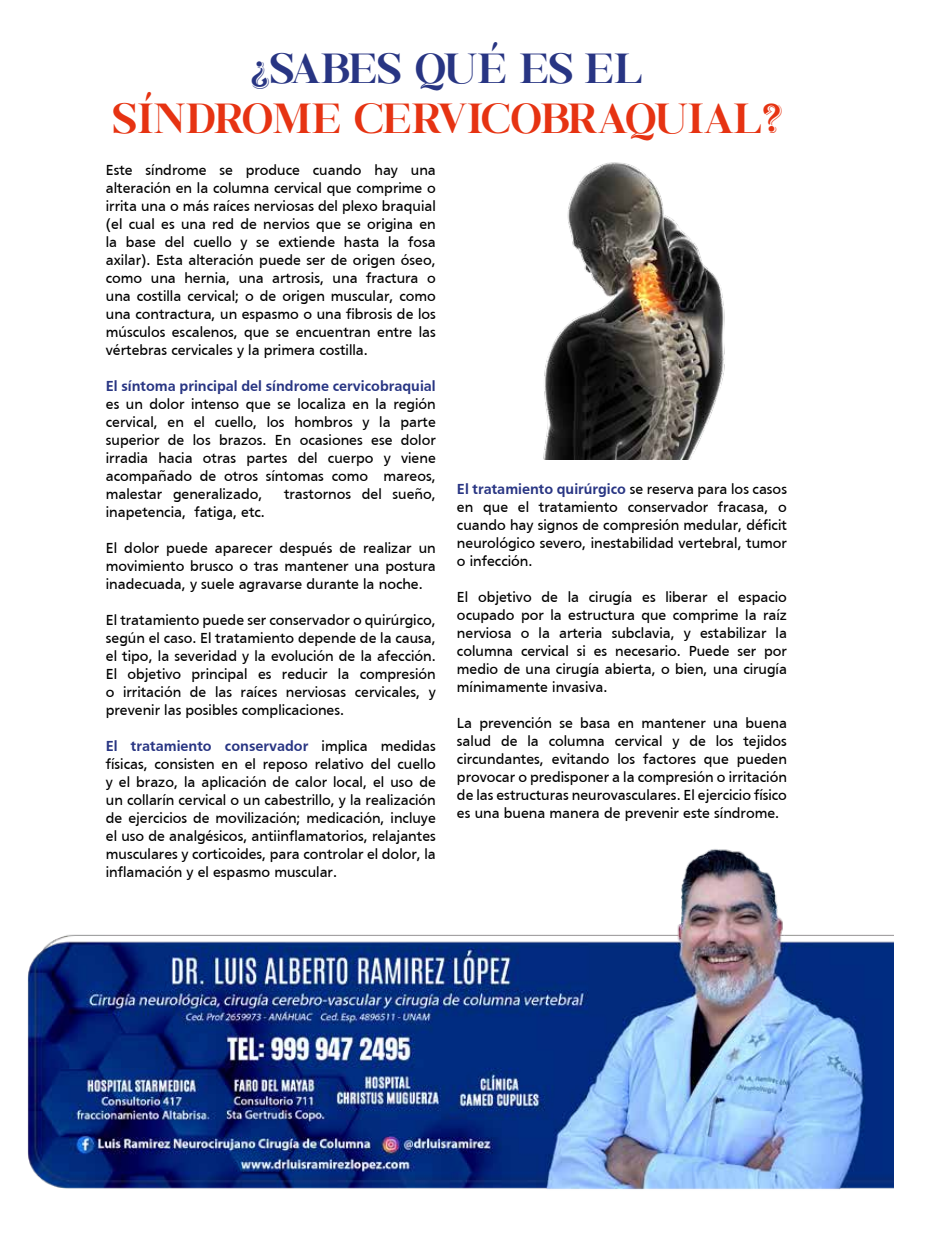
<style>
.page{position:relative;width:936px;height:1234px;background:#fff}
.page>*{position:absolute;margin:0;border:0;box-sizing:border-box;transform-origin:0 0}
.t1{font:42px/49.5px "Buttershine Serif";letter-spacing:-.055em;color:#e63312;text-align:center}
.t2{font:15px/18px "Frutiger";color:#000;text-align:justify}
.t3{font:700 15px "Frutiger";color:#283583}
.s1{font-family:"Algerian";color:#283583}
.s2{color:#283583}
.s3{font-family:"Algerian";font-size:45px}
.s4{font-weight:700;color:#283583}
</style>
<div class="page">
<img style="left:543px;top:162px;width:182px;height:298px">
<img style="left:27px;top:849px;width:866px;height:341px">
<h1 class="t1" style="left:112px;top:44px;width:672px"><span class="s1">¿</span><span class="s2">SABES QUÉ ES EL<br></span>SÍNDROME CERVICOBRAQUIAL<span class="s3">?</span></h1>
<p class="t2" style="left:106px;top:160px;width:331px">Este síndrome se produce cuando hay una alteración en la columna cervical que comprime o irrita una o más raíces nerviosas del plexo braquial (el cual es una red de nervios que se origina en la base del cuello y se extiende hasta la fosa axilar). Esta alteración puede ser de origen óseo, como una hernia, una artrosis, una fractura o una costilla cervical; o de origen muscular, como una contractura, un espasmo o una fibrosis de los músculos escalenos, que se encuentran entre las vértebras cervicales y la primera costilla.</p>
<p class="t3" style="left:106px;top:377px;width:331px">El síntoma principal del síndrome cervicobraquial</p>
<p class="t2" style="left:106px;top:394px;width:331px">es un dolor intenso que se localiza en la región cervical, en el cuello, los hombros y la parte superior de los brazos. En ocasiones ese dolor irradia hacia otras partes del cuerpo y viene acompañado de otros síntomas como mareos, malestar generalizado,</p>
<p class="t2" style="left:457px;top:479px;width:331px"><span class="s4">El tratamiento quirúrgico</span> se reserva para los casos en que el tratamiento conservador fracasa, o cuando hay signos de compresión medular, déficit neurológico severo, inestabilidad vertebral, tumor o infección.</p>
<p class="t2" style="left:457px;top:587px;width:331px">El objetivo de la cirugía es liberar el espacio ocupado por la estructura que comprime la raíz nerviosa o la arteria subclavia, y estabilizar la columna cervical si es necesario. Puede ser por medio de una cirugía abierta, o bien, una cirugía mínimamente invasiva.</p>
<p class="t2" style="left:457px;top:713px;width:331px">La prevención se basa en mantener una buena salud de la columna cervical y de los tejidos circundantes, evitando los factores que pueden provocar o predisponer a la compresión o irritación de las estructuras neurovasculares. El ejercicio físico es una buena manera de prevenir este síndrome.</p>
<p class="t2" style="left:284px;top:484px;width:153px">trastornos del sueño,</p>
<p class="t2" style="left:106px;top:502px;width:161px">inapetencia, fatiga, etc.</p>
<p class="t2" style="left:106px;top:538px;width:331px">El dolor puede aparecer después de realizar un movimiento brusco o tras mantener una postura inadecuada, y suele agravarse durante la noche.</p>
<p class="t2" style="left:106px;top:610px;width:331px">El tratamiento puede ser conservador o quirúrgico, según el caso. El tratamiento depende de la causa, el tipo, la severidad y la evolución de la afección.<br>El objetivo principal es reducir la compresión o irritación de las raíces nerviosas cervicales, y prevenir las posibles complicaciones.</p>
<p class="t2" style="left:106px;top:736px;width:331px"><span class="s4">El tratamiento conservador</span> implica medidas físicas, consisten en el reposo relativo del cuello y el brazo, la aplicación de calor local, el uso de un collarín cervical o un cabestrillo, y la realización de ejercicios de movilización; medicación, incluye el uso de analgésicos, antiinflamatorios, relajantes musculares y corticoides, para controlar el dolor, la inflamación y el espasmo muscular.</p>
</div>
